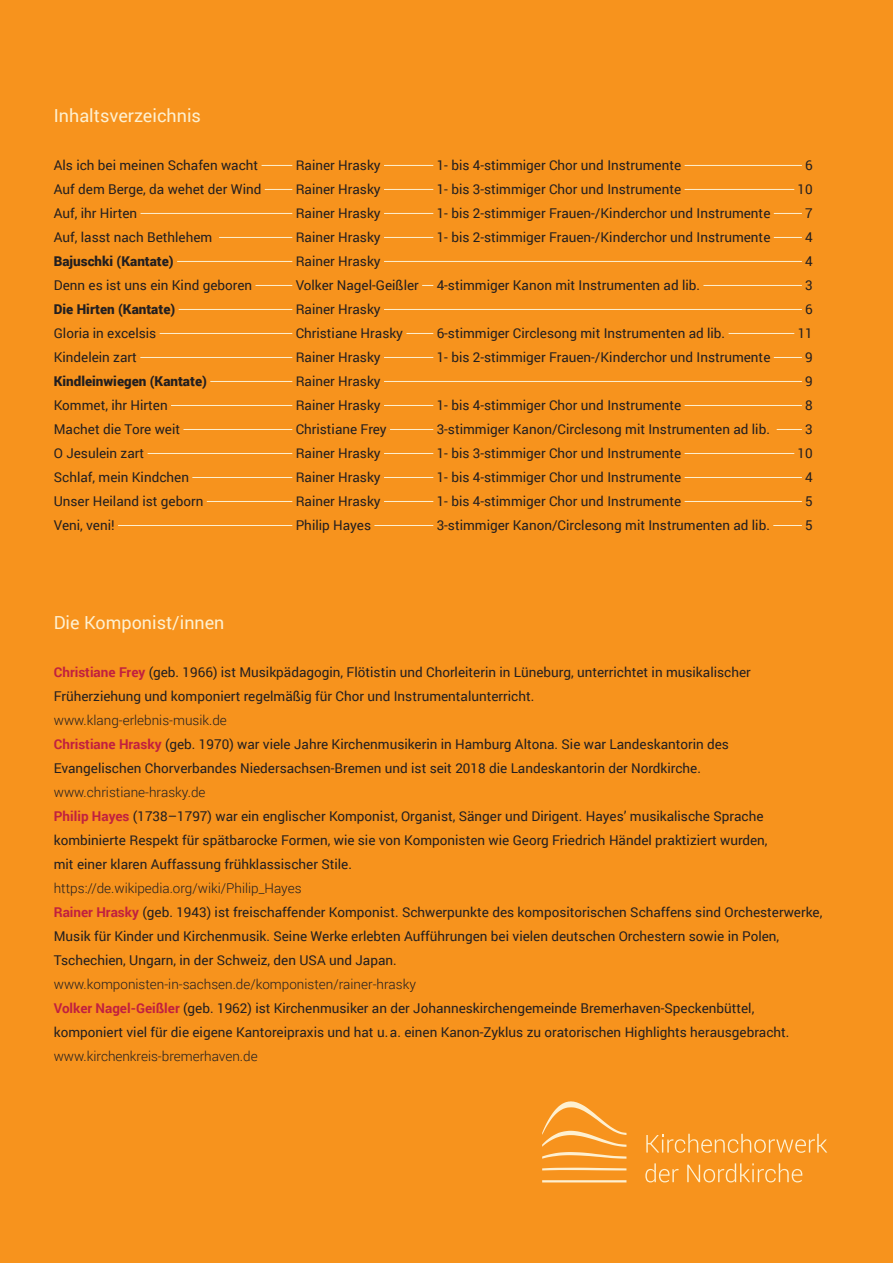
<style>
.page{position:relative;width:893px;height:1263px;background:#f7931d}
.page>*{position:absolute;margin:0;border:0;box-sizing:border-box;transform-origin:0 0}
.t1{font:18px "Roboto";color:#fef0d0}
.t2{font:13.5px/24px "Roboto";color:#231f20}
.t3{font:900 13.5px "Roboto";color:#231f20}
.t4{font:300 13.5px "Roboto";color:#231f20}
.s1{font-weight:700;color:#c1203f}
.s2{font-weight:300}
</style>
<div class="page">
<hr style="left:262px;top:165px;width:30px;height:1px;background:#fef0d0">
<hr style="left:384px;top:165px;width:49px;height:1px;background:#fef0d0">
<hr style="left:685px;top:165px;width:117px;height:1px;background:#fef0d0">
<svg style="left:265px;top:189px;width:27px;height:1px"></svg>
<hr style="left:384px;top:189px;width:49px;height:1px;background:#fef0d0">
<hr style="left:685px;top:189px;width:109px;height:1px;background:#fef0d0">
<hr style="left:141px;top:213px;width:151px;height:1px;background:#fef0d0">
<hr style="left:384px;top:213px;width:49px;height:1px;background:#fef0d0">
<svg style="left:774px;top:213px;width:28px;height:1px"></svg>
<hr style="left:219px;top:237px;width:73px;height:1px;background:#fef0d0">
<hr style="left:384px;top:237px;width:49px;height:1px;background:#fef0d0">
<svg style="left:774px;top:237px;width:28px;height:1px"></svg>
<hr style="left:177px;top:261px;width:115px;height:1px;background:#fef0d0">
<hr style="left:384px;top:261px;width:418px;height:1px;background:#fef0d0">
<hr style="left:255px;top:285px;width:37px;height:1px;background:#fef0d0">
<hr style="left:703px;top:285px;width:99px;height:1px;background:#fef0d0">
<hr style="left:179px;top:309px;width:113px;height:1px;background:#fef0d0">
<hr style="left:384px;top:309px;width:418px;height:1px;background:#fef0d0">
<hr style="left:160px;top:333px;width:132px;height:1px;background:#fef0d0">
<svg style="left:406px;top:333px;width:27px;height:1px"></svg>
<hr style="left:729px;top:333px;width:65px;height:1px;background:#fef0d0">
<hr style="left:140px;top:357px;width:152px;height:1px;background:#fef0d0">
<hr style="left:384px;top:357px;width:49px;height:1px;background:#fef0d0">
<svg style="left:774px;top:357px;width:28px;height:1px"></svg>
<hr style="left:210px;top:381px;width:82px;height:1px;background:#fef0d0">
<hr style="left:384px;top:381px;width:418px;height:1px;background:#fef0d0">
<hr style="left:171px;top:405px;width:121px;height:1px;background:#fef0d0">
<hr style="left:384px;top:405px;width:49px;height:1px;background:#fef0d0">
<hr style="left:685px;top:405px;width:117px;height:1px;background:#fef0d0">
<hr style="left:183px;top:429px;width:109px;height:1px;background:#fef0d0">
<hr style="left:390px;top:429px;width:43px;height:1px;background:#fef0d0">
<svg style="left:777px;top:429px;width:25px;height:1px"></svg>
<hr style="left:148px;top:453px;width:144px;height:1px;background:#fef0d0">
<hr style="left:384px;top:453px;width:49px;height:1px;background:#fef0d0">
<hr style="left:685px;top:453px;width:109px;height:1px;background:#fef0d0">
<hr style="left:192px;top:477px;width:100px;height:1px;background:#fef0d0">
<hr style="left:384px;top:477px;width:49px;height:1px;background:#fef0d0">
<hr style="left:685px;top:477px;width:117px;height:1px;background:#fef0d0">
<hr style="left:207px;top:501px;width:85px;height:1px;background:#fef0d0">
<hr style="left:384px;top:501px;width:49px;height:1px;background:#fef0d0">
<hr style="left:685px;top:501px;width:117px;height:1px;background:#fef0d0">
<hr style="left:118px;top:525px;width:174px;height:1px;background:#fef0d0">
<hr style="left:374px;top:525px;width:59px;height:1px;background:#fef0d0">
<svg style="left:773px;top:525px;width:29px;height:1px"></svg>
<svg style="left:645px;top:1163px;width:157px;height:19px"></svg>
<svg style="left:542px;top:1101px;width:84px;height:58px"></svg>
<svg style="left:542px;top:1168px;width:84px;height:2px"></svg>
<svg style="left:542px;top:1180px;width:84px;height:2px"></svg>
<svg style="left:646px;top:1134px;width:181px;height:19px"></svg>
<h1 class="t1" style="left:54px;top:103px;width:149px">Inhaltsverzeichnis</h1>
<p class="t2" style="left:54px;top:153px;width:206px">Als ich bei meinen Schafen wacht</p>
<p class="t2" style="left:296px;top:153px;width:87px">Rainer Hrasky</p>
<p class="t2" style="left:437px;top:153px;width:246px">1- bis 4-stimmiger Chor und Instrumente</p>
<p class="t2" style="left:805px;top:153px;width:9px">6</p>
<p class="t2" style="left:54px;top:177px;width:209px">Auf dem Berge, da wehet der Wind</p>
<p class="t2" style="left:296px;top:177px;width:87px">Rainer Hrasky</p>
<p class="t2" style="left:437px;top:177px;width:246px">1- bis 3-stimmiger Chor und Instrumente</p>
<p class="t2" style="left:798px;top:177px;width:17px">10</p>
<p class="t2" style="left:54px;top:201px;width:85px">Auf, ihr Hirten</p>
<p class="t2" style="left:296px;top:201px;width:87px">Rainer Hrasky</p>
<p class="t2" style="left:437px;top:201px;width:335px">1- bis 2-stimmiger Frauen-/Kinderchor und Instrumente</p>
<p class="t2" style="left:805px;top:201px;width:9px">7</p>
<p class="t2" style="left:54px;top:225px;width:160px">Auf, lasst nach Bethlehem</p>
<p class="t2" style="left:296px;top:225px;width:87px">Rainer Hrasky</p>
<p class="t2" style="left:437px;top:225px;width:335px">1- bis 2-stimmiger Frauen-/Kinderchor und Instrumente</p>
<p class="t2" style="left:805px;top:225px;width:9px">4</p>
<p class="t3" style="left:54px;top:252px;width:121px">Bajuschki (Kantate)</p>
<p class="t2" style="left:296px;top:249px;width:87px">Rainer Hrasky</p>
<p class="t2" style="left:805px;top:249px;width:9px">4</p>
<p class="t2" style="left:54px;top:273px;width:200px">Denn es ist uns ein Kind geboren</p>
<p class="t2" style="left:296px;top:273px;width:125px">Volker Nagel-Geißler</p>
<p class="t2" style="left:437px;top:273px;width:265px">4-stimmiger Kanon mit Instrumenten ad lib.</p>
<p class="t2" style="left:805px;top:273px;width:9px">3</p>
<p class="t3" style="left:54px;top:300px;width:123px">Die Hirten (Kantate)</p>
<p class="t2" style="left:296px;top:297px;width:87px">Rainer Hrasky</p>
<p class="t2" style="left:805px;top:297px;width:9px">6</p>
<p class="t2" style="left:54px;top:321px;width:104px">Gloria in excelsis</p>
<p class="t2" style="left:296px;top:321px;width:109px">Christiane Hrasky</p>
<p class="t2" style="left:437px;top:321px;width:290px">6-stimmiger Circlesong mit Instrumenten ad lib.</p>
<p class="t2" style="left:798px;top:321px;width:17px">11</p>
<p class="t2" style="left:54px;top:345px;width:85px">Kindelein zart</p>
<p class="t2" style="left:296px;top:345px;width:87px">Rainer Hrasky</p>
<p class="t2" style="left:437px;top:345px;width:335px">1- bis 2-stimmiger Frauen-/Kinderchor und Instrumente</p>
<p class="t2" style="left:805px;top:345px;width:9px">9</p>
<p class="t3" style="left:54px;top:372px;width:155px">Kindleinwiegen (Kantate)</p>
<p class="t2" style="left:296px;top:369px;width:87px">Rainer Hrasky</p>
<p class="t2" style="left:805px;top:369px;width:9px">9</p>
<p class="t2" style="left:54px;top:393px;width:115px">Kommet, ihr Hirten</p>
<p class="t2" style="left:296px;top:393px;width:87px">Rainer Hrasky</p>
<p class="t2" style="left:437px;top:393px;width:246px">1- bis 4-stimmiger Chor und Instrumente</p>
<p class="t2" style="left:805px;top:393px;width:9px">8</p>
<p class="t2" style="left:54px;top:417px;width:128px">Machet die Tore weit</p>
<p class="t2" style="left:296px;top:417px;width:93px">Christiane Frey</p>
<p class="t2" style="left:437px;top:417px;width:335px">3-stimmiger Kanon/Circlesong mit Instrumenten ad lib.</p>
<p class="t2" style="left:805px;top:417px;width:9px">3</p>
<p class="t2" style="left:54px;top:441px;width:92px">O Jesulein zart</p>
<p class="t2" style="left:296px;top:441px;width:87px">Rainer Hrasky</p>
<p class="t2" style="left:437px;top:441px;width:246px">1- bis 3-stimmiger Chor und Instrumente</p>
<p class="t2" style="left:798px;top:441px;width:17px">10</p>
<p class="t2" style="left:54px;top:465px;width:137px">Schlaf, mein Kindchen</p>
<p class="t2" style="left:296px;top:465px;width:87px">Rainer Hrasky</p>
<p class="t2" style="left:437px;top:465px;width:246px">1- bis 4-stimmiger Chor und Instrumente</p>
<p class="t2" style="left:805px;top:465px;width:9px">4</p>
<p class="t2" style="left:54px;top:489px;width:151px">Unser Heiland ist geborn</p>
<p class="t2" style="left:296px;top:489px;width:87px">Rainer Hrasky</p>
<p class="t2" style="left:437px;top:489px;width:246px">1- bis 4-stimmiger Chor und Instrumente</p>
<p class="t2" style="left:805px;top:489px;width:9px">5</p>
<p class="t2" style="left:54px;top:513px;width:62px">Veni, veni!</p>
<p class="t2" style="left:296px;top:513px;width:77px">Philip Hayes</p>
<p class="t2" style="left:437px;top:513px;width:335px">3-stimmiger Kanon/Circlesong mit Instrumenten ad lib.</p>
<p class="t2" style="left:805px;top:513px;width:9px">5</p>
<h1 class="t1" style="left:54px;top:610px;width:172px">Die Komponist/innen</h1>
<p class="t2" style="left:54px;top:660px;width:698px"><span class="s1">Christiane Frey</span> (geb. 1966) ist Musikpädagogin, Flötistin und Chorleiterin in Lüneburg, unterrichtet in musikalischer<br>Früherziehung und komponiert regelmäßig für Chor und Instrumentalunterricht.</p>
<p class="t2" style="left:54px;top:708px;width:677px"><span class="s2">www.klang-erlebnis-musik.de<br></span><span class="s1">Christiane Hrasky</span> (geb. 1970) war viele Jahre Kirchenmusikerin in Hamburg Altona. Sie war Landeskantorin des<br>Evangelischen Chorverbandes Niedersachsen-Bremen und ist seit 2018 die Landeskantorin der Nordkirche.</p>
<p class="t2" style="left:54px;top:780px;width:715px"><span class="s2">www.christiane-hrasky.de<br></span><span class="s1">Philip Hayes</span> (1738–1797) war ein englischer Komponist, Organist, Sänger und Dirigent. Hayes’ musikalische Sprache kombinierte Respekt für spätbarocke Formen, wie sie von Komponisten wie Georg Friedrich Händel praktiziert wurden, mit einer klaren Auffassung frühklassischer Stile.</p>
<p class="t2" style="left:54px;top:876px;width:770px"><span class="s2">https://de.wikipedia.org/wiki/Philip_Hayes<br></span><span class="s1">Rainer Hrasky</span> (geb. 1943) ist freischaffender Komponist. Schwerpunkte des kompositorischen Schaffens sind Orchesterwerke, Musik für Kinder und Kirchenmusik. Seine Werke erlebten Aufführungen bei vielen deutschen Orchestern sowie in Polen, Tschechien, Ungarn, in der Schweiz, den USA und Japan.</p>
<p class="t2" style="left:54px;top:972px;width:737px"><span class="s2">www.komponisten-in-sachsen.de/komponisten/rainer-hrasky<br></span><span class="s1">Volker Nagel-Geißler</span> (geb. 1962) ist Kirchenmusiker an der Johanneskirchengemeinde Bremerhaven-Speckenbüttel, komponiert viel für die eigene Kantoreipraxis und hat u.a. einen Kanon-Zyklus zu oratorischen Highlights herausgebracht.</p>
<p class="t4" style="left:54px;top:1047px;width:205px">www.kirchenkreis-bremerhaven.de</p>
</div>
